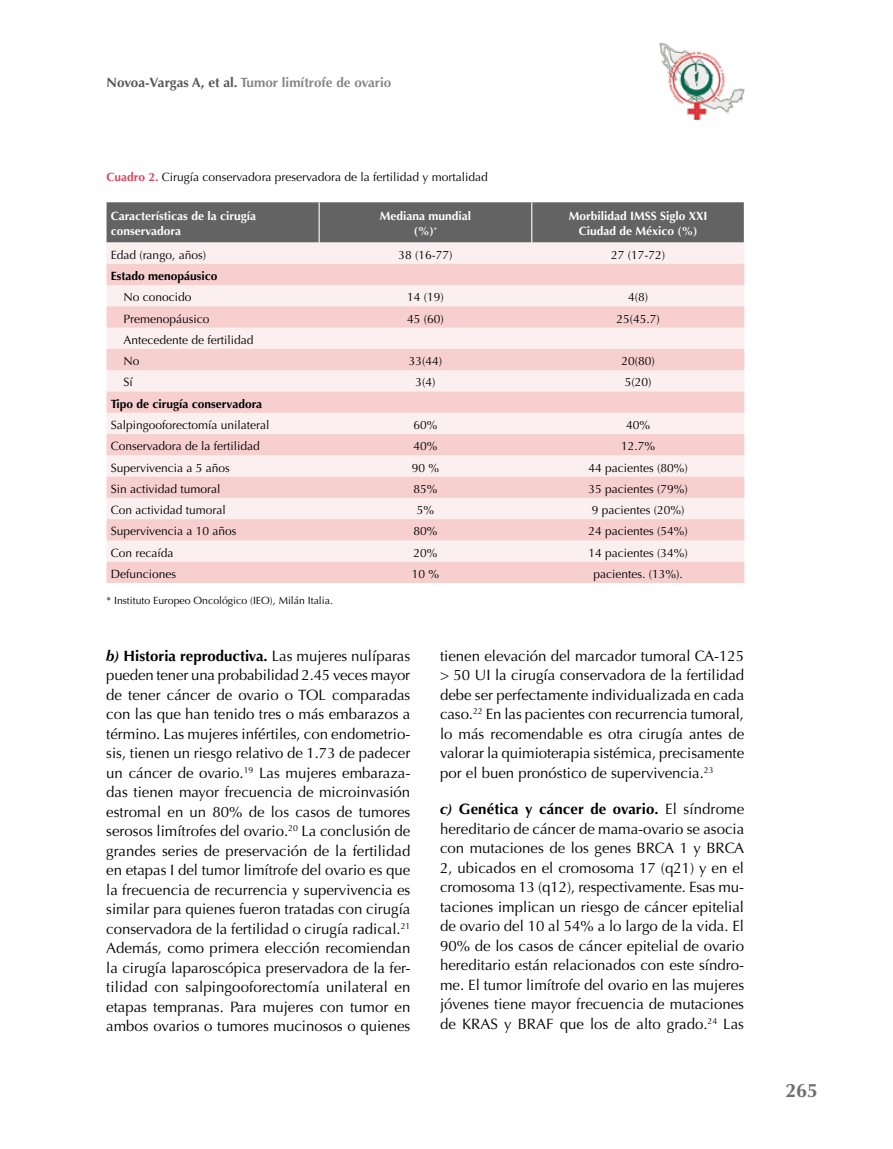
<style>
.page{position:relative;width:893px;height:1149px;background:#fff}
.page>*{position:absolute;margin:0;border:0;box-sizing:border-box;transform-origin:0 0}
.t1{font:700 19.5px "Optima";color:#706f6f}
.t2{font:15px/19.5px "Optima";color:#000;text-align:justify}
.t3{font:700 13.5px "Optima";color:#878787}
.t4{font:12px/21.3px "Optima";color:#000}
.t5{font:700 12px/15px "Optima";color:#fff;text-align:center}
.t6{font:700 12px "Optima";color:#000}
.t7{font:10.5px "Optima";color:#000}
.s1{color:#575756}
.s2{font-weight:700;color:#de465f}
.s3{font-weight:700;font-style:italic}
.s4{font-weight:700}
</style>
<div class="page">
<div style="left:107px;top:202px;width:637px;height:40px;background:#646363"></div>
<div style="left:107px;top:242px;width:637px;height:22px;background:#fcefef"></div>
<svg style="left:107px;top:264px;width:637px;height:319px;fill:#f6cfce"></svg>
<hr style="left:319px;top:202px;width:1px;height:40px;background:#fff">
<hr style="left:531px;top:202px;width:1px;height:40px;background:#fff">
<img style="left:659px;top:43px;width:85px;height:76px">
<p class="t3" style="left:107px;top:75px;width:286px"><span class="s1">Novoa-Vargas A, et al.</span> Tumor limítrofe de ovario</p>
<p class="t4" style="left:107px;top:167px;width:383px"><span class="s2">Cuadro 2.</span> Cirugía conservadora preservadora de la fertilidad y mortalidad</p>
<p class="t5" style="left:111px;top:209px;width:147px;text-align:left">Características de la cirugía conservadora</p>
<p class="t5" style="left:380px;top:209px;width:93px">Mediana mundial (%)<sup>*</sup></p>
<p class="t5" style="left:569px;top:209px;width:140px">Morbilidad IMSS Siglo XXI<br>Ciudad de México (%)</p>
<p class="t4" style="left:111px;top:244px;width:97px">Edad (rango, años)</p>
<p class="t4" style="left:398px;top:244px;width:56px">38 (16-77)</p>
<p class="t4" style="left:611px;top:244px;width:56px">27 (17-72)</p>
<p class="t6" style="left:111px;top:269px;width:108px">Estado menopáusico</p>
<p class="t4" style="left:124px;top:286px;width:70px">No conocido</p>
<p class="t4" style="left:407px;top:286px;width:38px">14 (19)</p>
<p class="t4" style="left:628px;top:286px;width:22px">4(8)</p>
<p class="t4" style="left:124px;top:308px;width:88px">Premenopáusico</p>
<p class="t4" style="left:407px;top:308px;width:38px">45 (60)</p>
<p class="t4" style="left:616px;top:308px;width:45px">25(45.7)</p>
<p class="t4" style="left:124px;top:329px;width:132px">Antecedente de fertilidad<br>No</p>
<p class="t4" style="left:409px;top:350px;width:35px">33(44)</p>
<p class="t4" style="left:621px;top:350px;width:35px">20(80)</p>
<p class="t4" style="left:124px;top:372px;width:11px">Sí</p>
<p class="t4" style="left:415px;top:372px;width:22px">3(4)</p>
<p class="t4" style="left:625px;top:372px;width:28px">5(20)</p>
<p class="t6" style="left:111px;top:396px;width:153px">Tipo de cirugía conservadora</p>
<p class="t4" style="left:111px;top:414px;width:160px">Salpingooforectomía unilateral</p>
<p class="t4" style="left:413px;top:414px;width:26px">60%</p>
<p class="t4" style="left:626px;top:414px;width:26px">40%</p>
<p class="t4" style="left:111px;top:435px;width:150px">Conservadora de la fertilidad</p>
<p class="t4" style="left:413px;top:435px;width:26px">40%</p>
<p class="t4" style="left:621px;top:435px;width:36px">12.7%</p>
<p class="t4" style="left:111px;top:457px;width:121px">Supervivencia a 5 años</p>
<p class="t4" style="left:412px;top:457px;width:29px">90 %</p>
<p class="t4" style="left:588px;top:457px;width:101px">44 pacientes (80%)</p>
<p class="t4" style="left:111px;top:478px;width:111px">Sin actividad tumoral</p>
<p class="t4" style="left:413px;top:478px;width:26px">85%</p>
<p class="t4" style="left:588px;top:478px;width:101px">35 pacientes (79%)</p>
<p class="t4" style="left:111px;top:499px;width:117px">Con actividad tumoral</p>
<p class="t4" style="left:417px;top:499px;width:19px">5%</p>
<p class="t4" style="left:592px;top:499px;width:94px">9 pacientes (20%)</p>
<p class="t4" style="left:111px;top:520px;width:127px">Supervivencia a 10 años</p>
<p class="t4" style="left:413px;top:520px;width:26px">80%</p>
<p class="t4" style="left:588px;top:520px;width:101px">24 pacientes (54%)</p>
<p class="t4" style="left:111px;top:542px;width:64px">Con recaída</p>
<p class="t4" style="left:413px;top:542px;width:26px">20%</p>
<p class="t4" style="left:588px;top:542px;width:101px">14 pacientes (34%)</p>
<p class="t4" style="left:111px;top:563px;width:67px">Defunciones</p>
<p class="t4" style="left:412px;top:563px;width:29px">10 %</p>
<p class="t4" style="left:593px;top:563px;width:91px">pacientes. (13%).</p>
<p class="t7" style="left:107px;top:594px;width:228px">* Instituto Europeo Oncológico (IEO), Milán Italia.</p>
<p class="t2" style="left:106px;top:645px;width:306px"><span class="s3">b)</span> <span class="s4">Historia reproductiva.</span> Las mujeres nulíparas pueden tener una probabilidad 2.45 veces mayor de tener cáncer de ovario o TOL comparadas con las que han tenido tres o más embarazos a término. Las mujeres infértiles, con endometrio&shy;sis, tienen un riesgo relativo de 1.73 de padecer un cáncer de ovario.<sup>19</sup> Las mujeres embaraza&shy;das tienen mayor frecuencia de microinvasión estromal en un 80% de los casos de tumores serosos limítrofes del ovario.<sup>20</sup> La conclusión de grandes series de preservación de la fertilidad en etapas I del tumor limítrofe del ovario es que la frecuencia de recurrencia y supervivencia es similar para quienes fueron tratadas con cirugía conservadora de la fertilidad o cirugía radical.<sup>21<br></sup>Además, como primera elección recomiendan la cirugía laparoscópica preservadora de la fer&shy;tilidad con salpingooforectomía unilateral en etapas tempranas. Para mujeres con tumor en ambos ovarios o tumores mucinosos o quienes</p>
<p class="t2" style="left:440px;top:645px;width:306px">tienen elevación del marcador tumoral CA-125 &gt; 50 UI la cirugía conservadora de la fertilidad debe ser perfectamente individualizada en cada caso.<sup>22</sup> En las pacientes con recurrencia tumoral, lo más recomendable es otra cirugía antes de valorar la quimioterapia sistémica, precisamente por el buen pronóstico de supervivencia.<sup>23</sup></p>
<p class="t2" style="left:440px;top:799px;width:306px"><span class="s3">c)</span> <span class="s4">Genética y cáncer de ovario.</span> El síndrome hereditario de cáncer de mama-ovario se asocia con mutaciones de los genes BRCA 1 y BRCA 2, ubicados en el cromosoma 17 (q21) y en el cromosoma 13 (q12), respectivamente. Esas mu&shy;taciones implican un riesgo de cáncer epitelial de ovario del 10 al 54% a lo largo de la vida. El 90% de los casos de cáncer epitelial de ovario hereditario están relacionados con este síndro&shy;me. El tumor limítrofe del ovario en las mujeres jóvenes tiene mayor frecuencia de mutaciones de KRAS y BRAF que los de alto grado.<sup>24</sup> Las</p>
<h1 class="t1" style="left:785px;top:1079px;width:34px">265</h1>
</div>
